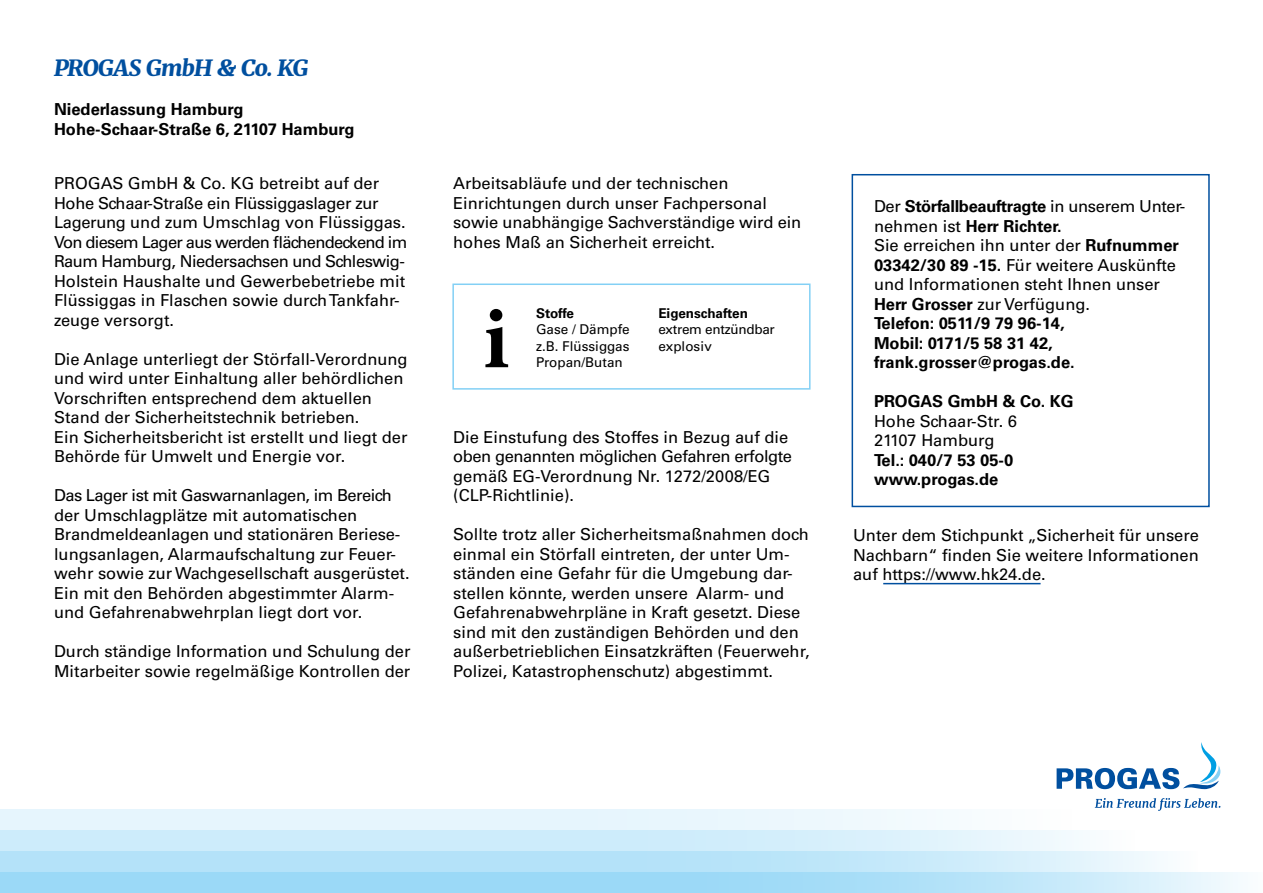
<style>
.page{position:relative;width:1263px;height:893px;background:#fff}
.page>*{position:absolute;margin:0;border:0;box-sizing:border-box;transform-origin:0 0}
.t1{font:700 88.8px "Minion Pro";color:#000}
.t2{font:italic 900 22.5px "Merriweather";letter-spacing:-.03em;color:#004f9f}
.t3{font:16.5px/19.5px "Univers LT Std";color:#000}
.t4{font:700 16.5px/19.5px "Univers LT Std";color:#000}
.t5{font:13.5px/16.5px "Univers LT Std";color:#000;text-align:justify}
.t6{font:13.5px/16.5px "Univers LT Std";letter-spacing:-.02em;color:#000}
.t7{font:700 13.5px "Univers LT Std";color:#000}
.s1{font-weight:400}
</style>
<div class="page">
<div style="left:851px;top:174px;width:359px;height:333px;border:2px solid #004f9f"></div>
<svg style="left:0;top:871px;width:1240px;height:22px;fill:#9bd9f7"></svg>
<svg style="left:0;top:851px;width:1159px;height:20px;fill:#b4e2f9"></svg>
<svg style="left:0;top:830px;width:1079px;height:21px;fill:#cdecfb"></svg>
<div style="left:0;top:809px;width:1072px;height:21px;background:linear-gradient(to right,#e1f3fd,#f4fafe)"></div>
<svg style="left:1056px;top:742px;width:165px;height:47px"></svg>
<svg style="left:1095px;top:798px;width:125px;height:13px"></svg>
<div style="left:452px;top:283px;width:358px;height:107px;border:2px solid #83d0f5"></div>
<hr style="left:883px;top:583px;width:157px;height:1px;background:#004f9f">
<h2 class="t2" style="left:54px;top:53px;width:256px">PROGAS GmbH &amp; Co. KG</h2>
<p class="t4" style="left:54px;top:100px;width:302px">Niederlassung Hamburg<br>Hohe-Schaar-Straße 6, 21107 Hamburg</p>
<p class="t3" style="left:54px;top:174px;width:355px">PROGAS GmbH &amp; Co. KG betreibt auf der Hohe Schaar-Straße ein Flüssiggaslager zur Lagerung und zum Umschlag von Flüssiggas.<br>Von diesem Lager aus werden flächendeckend im Raum Hamburg, Niedersachsen und Schleswig-Holstein Haushalte und Gewerbebetriebe mit Flüssiggas in Flaschen sowie durch Tankfahr&shy;zeuge versorgt.</p>
<p class="t3" style="left:54px;top:349px;width:355px">Die Anlage unterliegt der Störfall-Verordnung und wird unter Einhaltung aller behördlichen Vorschriften entsprechend dem aktuellen Stand der Sicherheitstechnik betrieben.<br>Ein Sicherheitsbericht ist erstellt und liegt der Behörde für Umwelt und Energie vor.</p>
<p class="t3" style="left:54px;top:486px;width:357px">Das Lager ist mit Gaswarnanlagen, im Bereich der Umschlagplätze mit automatischen Brandmeldeanlagen und stationären Beriese&shy;lungsanlagen, Alarmaufschaltung zur Feuer&shy;wehr sowie zur Wachgesellschaft ausgerüstet.<br>Ein mit den Behörden abgestimmter Alarm&shy;und Gefahrenabwehrplan liegt dort vor.</p>
<p class="t3" style="left:54px;top:642px;width:358px">Durch ständige Information und Schulung der<br>Mitarbeiter sowie regelmäßige Kontrollen der</p>
<p class="t3" style="left:453px;top:174px;width:350px">Arbeitsabläufe und der technischen Einrichtungen durch unser Fachpersonal sowie unabhängige Sachverständige wird ein hohes Maß an Sicherheit erreicht.</p>
<h1 class="t1" style="left:483px;top:276px;width:28px">i</h1>
<p class="t7" style="left:536px;top:305px;width:39px">Stoffe</p>
<p class="t5" style="left:536px;top:321px;width:95px">Gase / Dämpfe z.B. Flüssiggas Propan/Butan</p>
<p class="t7" style="left:658px;top:305px;width:91px">Eigenschaften</p>
<p class="t6" style="left:658px;top:321px;width:118px">extrem entzündbar explosiv</p>
<p class="t3" style="left:453px;top:427px;width:340px">Die Einstufung des Stoffes in Bezug auf die oben genannten möglichen Gefahren erfolgte gemäß EG-Verordnung Nr. 1272/2008/EG (CLP-Richtlinie).</p>
<p class="t3" style="left:453px;top:525px;width:358px">Sollte trotz aller Sicherheitsmaßnahmen doch einmal ein Störfall eintreten, der unter Um&shy;ständen eine Gefahr für die Umgebung dar&shy;stellen könnte, werden unsere Alarm- und Gefahrenabwehrpläne in Kraft gesetzt. Diese sind mit den zuständigen Behörden und den außerbetrieblichen Einsatzkräften (Feuerwehr, Polizei, Katastrophenschutz) abgestimmt.</p>
<p class="t4" style="left:874px;top:197px;width:313px"><span class="s1">Der</span> Störfallbeauftragte <span class="s1">in unserem Unter&shy;nehmen ist</span> Herr Richter.<br><span class="s1">Sie erreichen ihn unter der</span> Rufnummer<br>03342/30 89 -15. <span class="s1">Für weitere Auskünfte und Informationen steht Ihnen unser<br></span>Herr Grosser <span class="s1">zur Verfügung.<br></span>Telefon: 0511/9 79 96-14,<br>Mobil: 0171/5 58 31 42, frank.grosser@progas.de.</p>
<p class="t4" style="left:874px;top:392px;width:201px">PROGAS GmbH &amp; Co. KG</p>
<p class="t3" style="left:874px;top:411px;width:145px">Hohe Schaar-Str. 6<br>21107 Hamburg</p>
<p class="t4" style="left:874px;top:450px;width:141px">Tel.: 040/7 53 05-0 www.progas.de</p>
<p class="t3" style="left:853px;top:526px;width:347px;text-align:justify">Unter dem Stichpunkt „Sicherheit für unsere Nachbarn“ finden Sie weitere Informationen auf https://www.hk24.de.</p>
</div>
